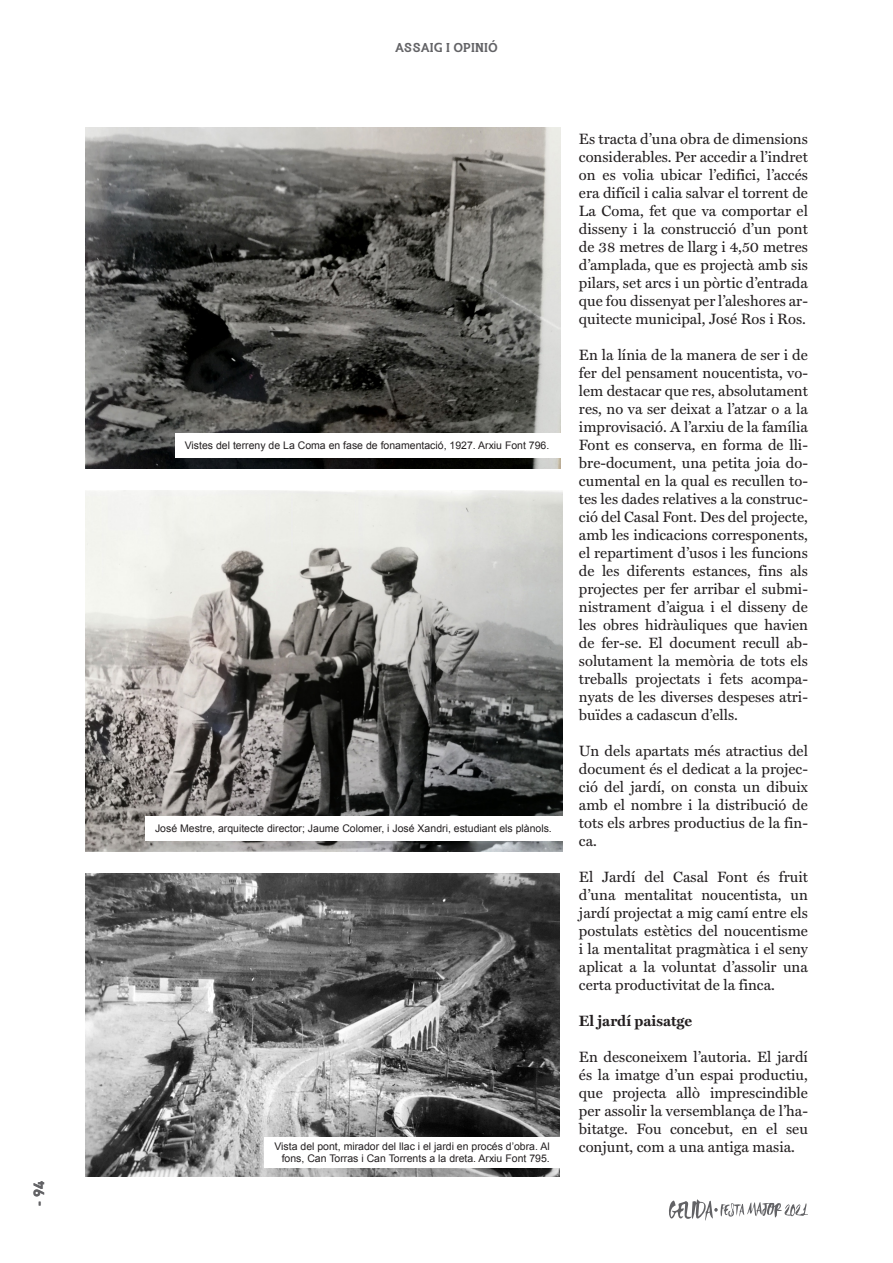
<style>
.page{position:relative;width:893px;height:1263px;background:#fff}
.page>*{position:absolute;margin:0;border:0;box-sizing:border-box;transform-origin:0 0}
.Text_Article{font:15px/18px "Miller Text Roman";color:#231f20;text-align:justify}
.Text_Article-2{font:700 15px "Miller Text";color:#231f20}
.t1{font:700 15px "DIN2014";color:#636366}
.t2{font:700 12px "Musket";color:#636366}
.Text_Article-3{font:10.5px/12.6px "Arial";color:#231f20;text-align:right}
</style>
<div class="page">
<svg style="left:669px;top:1199px;width:139px;height:21px"></svg>
<img style="left:85px;top:128px;width:476px;height:341px">
<div style="left:175px;top:433px;width:387px;height:25px;background:#fff"></div>
<img style="left:85px;top:491px;width:477px;height:360px">
<div style="left:146px;top:816px;width:419px;height:24px;background:#fff"></div>
<img style="left:85px;top:874px;width:475px;height:303px">
<div style="left:264px;top:1137px;width:298px;height:30px;background:#fff"></div>
<p class="t1" style="left:29px;top:1206px;width:26px;rotate:-90deg">- 94</p>
<p class="t2" style="left:395px;top:40px;width:104px">ASSAIG I OPINIÓ</p>
<p class="Text_Article-3" style="left:185px;top:439px;width:366px">Vistes del terreny de La Coma en fase de fonamentació, 1927. Arxiu Font 796.</p>
<p class="Text_Article-3" style="left:155px;top:822px;width:398px">José Mestre, arquitecte director; Jaume Colomer, i José Xandri, estudiant els plànols.</p>
<p class="Text_Article-3" style="left:274px;top:1140px;width:277px">Vista del pont, mirador del llac i el jardi en procés d’obra. Al fons, Can Torras i Can Torrents a la dreta. Arxiu Font 795.</p>
<p class="Text_Article" style="left:579px;top:130px;width:230px">Es tracta d’una obra de dimensions considerables. Per accedir a l’indret on es volia ubicar l’edifici, l’accés era difícil i calia salvar el torrent de La Coma, fet que va comportar el disseny i la construcció d’un pont de 38 metres de llarg i 4,50 metres d’amplada, que es projectà amb sis pilars, set arcs i un pòrtic d’entrada que fou dissenyat per l’aleshores ar&shy;quitecte municipal, José Ros i Ros.</p>
<p class="Text_Article" style="left:579px;top:346px;width:230px">En la línia de la manera de ser i de fer del pensament noucentista, vo&shy;lem destacar que res, absolutament res, no va ser deixat a l’atzar o a la improvisació. A l’arxiu de la família Font es conserva, en forma de lli&shy;bre-document, una petita joia do&shy;cumental en la qual es recullen to&shy;tes les dades relatives a la construc&shy;ció del Casal Font. Des del projecte, amb les indicacions corresponents, el repartiment d’usos i les funcions de les diferents estances, fins als projectes per fer arribar el submi&shy;nistrament d’aigua i el disseny de les obres hidràuliques que havien de fer-se. El document recull ab&shy;solutament la memòria de tots els treballs projectats i fets acompa&shy;nyats de les diverses despeses atri&shy;buïdes a cadascun d’ells.</p>
<p class="Text_Article" style="left:579px;top:742px;width:230px">Un dels apartats més atractius del document és el dedicat a la projec&shy;ció del jardí, on consta un dibuix amb el nombre i la distribució de tots els arbres productius de la fin&shy;ca.</p>
<p class="Text_Article" style="left:579px;top:868px;width:230px">El Jardí del Casal Font és fruit d’una mentalitat noucentista, un jardí projectat a mig camí entre els postulats estètics del noucentisme i la mentalitat pragmàtica i el seny aplicat a la voluntat d’assolir una certa productivitat de la finca.</p>
<p class="Text_Article-2" style="left:579px;top:1012px;width:115px">El jardí paisatge</p>
<p class="Text_Article" style="left:579px;top:1048px;width:230px">En desconeixem l’autoria. El jardí és la imatge d’un espai productiu, que projecta allò imprescindible per assolir la versemblança de l’ha&shy;bitatge. Fou concebut, en el seu conjunt, com a una antiga masia.</p>
</div>
